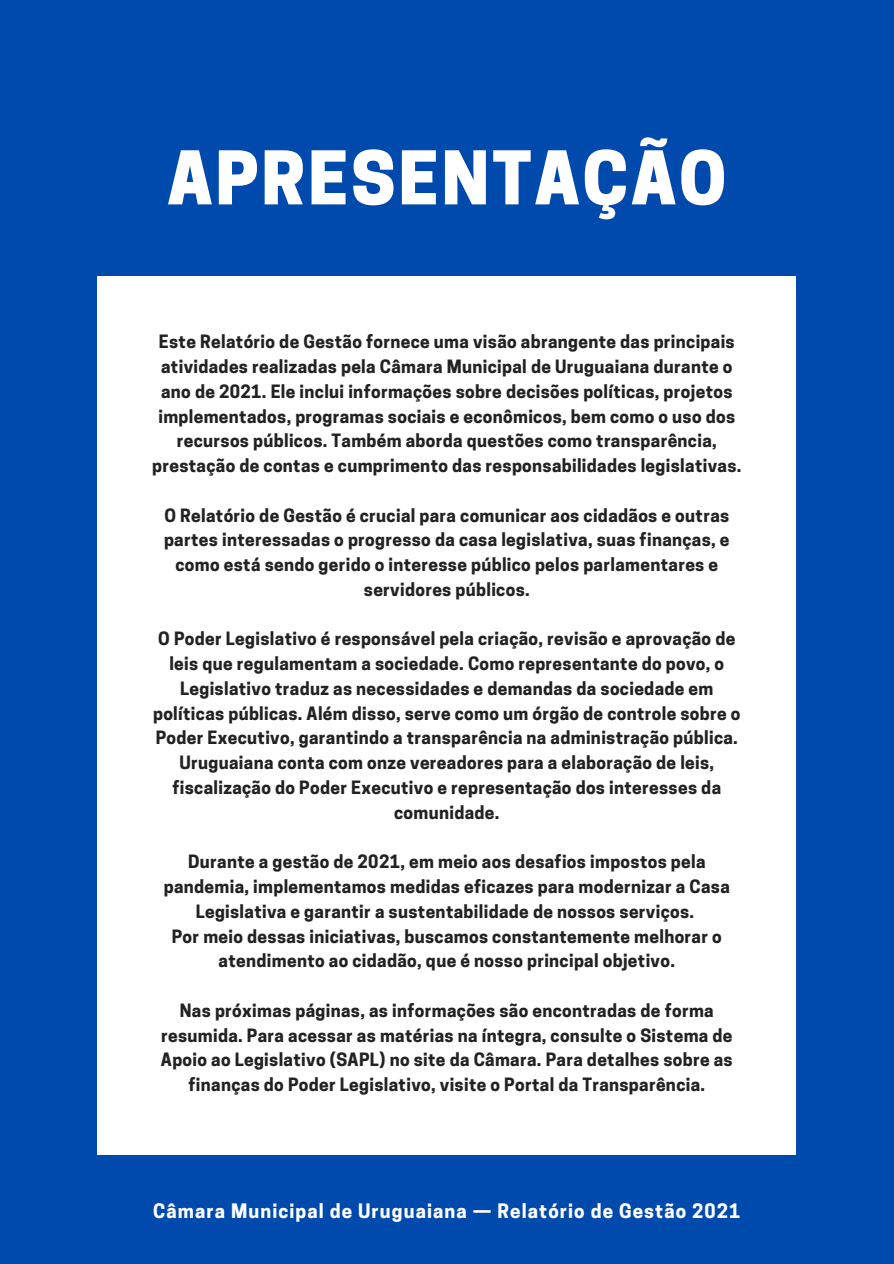
<style>
.page{position:relative;width:894px;height:1264px;background:#fff}
.page>*{position:absolute;margin:0;border:0;box-sizing:border-box;transform-origin:0 0}
.t1{font:800 69.3px "Cooper Hewitt";letter-spacing:.04em;color:#fff}
.t2{font:700 18.75px "Cooper Hewitt";letter-spacing:.06em;color:#fff}
.t3{font:700 17.25px/24.8px "Cooper Hewitt";letter-spacing:.02em;color:#222;text-align:center}
</style>
<div class="page">
<div style="left:0;top:0;width:893px;height:1263px;background:#004aad"></div>
<div style="left:97px;top:276px;width:699px;height:878px;background:#fff"></div>
<p class="t1" style="left:167px;top:152px;width:560px">APRESENTAÇÃO</p>
<p class="t3" style="left:152px;top:331px;width:590px">Este Relatório de Gestão fornece uma visão abrangente das principais atividades realizadas pela Câmara Municipal de Uruguaiana durante o ano de 2021. Ele inclui informações sobre decisões políticas, projetos implementados, programas sociais e econômicos, bem como o uso dos recursos públicos. Também aborda questões como transparência, prestação de contas e cumprimento das responsabilidades legislativas.</p>
<p class="t3" style="left:164px;top:505px;width:567px">O Relatório de Gestão é crucial para comunicar aos cidadãos e outras partes interessadas o progresso da casa legislativa, suas finanças, e como está sendo gerido o interesse público pelos parlamentares e servidores públicos.</p>
<p class="t3" style="left:153px;top:628px;width:588px">O Poder Legislativo é responsável pela criação, revisão e aprovação de leis que regulamentam a sociedade. Como representante do povo, o Legislativo traduz as necessidades e demandas da sociedade em políticas públicas. Além disso, serve como um órgão de controle sobre o Poder Executivo, garantindo a transparência na administração pública.<br>Uruguaiana conta com onze vereadores para a elaboração de leis, fiscalização do Poder Executivo e representação dos interesses da comunidade.</p>
<p class="t3" style="left:164px;top:851px;width:567px">Durante a gestão de 2021, em meio aos desafios impostos pela pandemia, implementamos medidas eficazes para modernizar a Casa<br>Legislativa e garantir a sustentabilidade de nossos serviços.</p>
<p class="t3" style="left:172px;top:925px;width:551px">Por meio dessas iniciativas, buscamos constantemente melhorar o atendimento ao cidadão, que é nosso principal objetivo.</p>
<p class="t3" style="left:161px;top:1000px;width:573px">Nas próximas páginas, as informações são encontradas de forma resumida. Para acessar as matérias na íntegra, consulte o Sistema de Apoio ao Legislativo (SAPL) no site da Câmara. Para detalhes sobre as finanças do Poder Legislativo, visite o Portal da Transparência.</p>
<h1 class="t2" style="left:153px;top:1203px;width:588px">Câmara Municipal de Uruguaiana — Relatório de Gestão 2021</h1>
</div>
